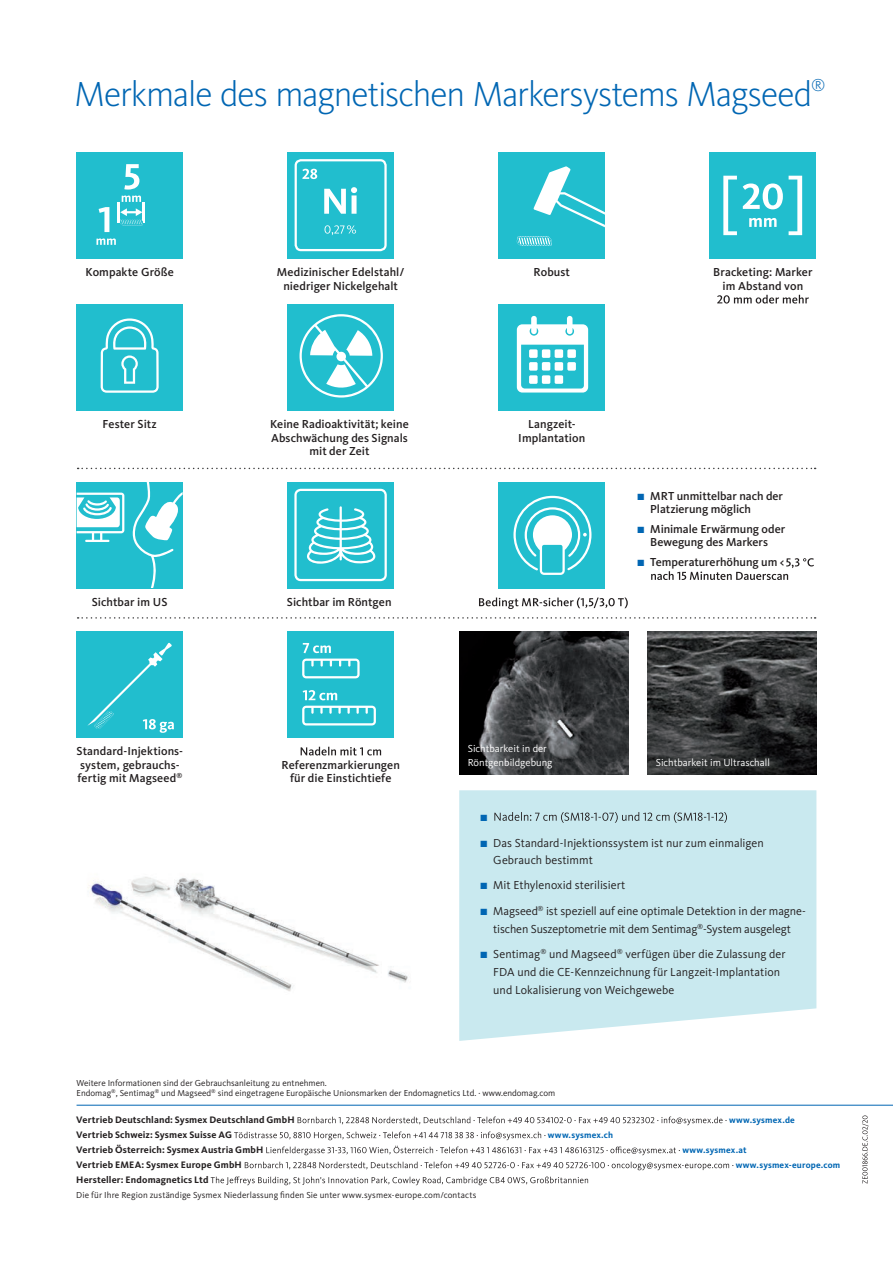
<style>
.page{position:relative;width:893px;height:1263px;background:#fff}
.page>*{position:absolute;margin:0;border:0;box-sizing:border-box;transform-origin:0 0}
.t1{font:300 36px "Kievit Pro";letter-spacing:-.03em;color:#0166b3}
.t2{font:500 12px/13.5px "Kievit Pro";letter-spacing:.005em;color:#231f20;text-align:center}
.t3{font:12px/18px "Kievit Pro";color:#231f20}
.t4{font:10.5px "Kievit Pro";color:#fff}
.t5{font:700 9.75px "Kievit Pro";letter-spacing:.015em;color:#231f20}
.t6{font:9px/10.5px "Kievit Pro";color:#231f20}
.t7{font:700 9px "Kievit Pro";letter-spacing:.02em;color:#0166b3}
.t8{font:9px "Zapf Dingbats ITC";color:#0166b3}
.s1{color:#0166b3}
</style>
<div class="page">
<img style="left:88px;top:877px;width:320px;height:115px">
<svg style="left:78px;top:468px;width:738px;height:1px"></svg>
<svg style="left:78px;top:617px;width:738px;height:2px"></svg>
<svg style="left:651px;top:558px;width:163px;height:22px"></svg>
<svg style="left:459px;top:790px;width:357px;height:251px;background:#cceaf0"></svg>
<svg style="left:494px;top:812px;width:233px;height:11px;background:#aac4c9"></svg>
<img style="left:459px;top:631px;width:169px;height:143px">
<img style="left:647px;top:631px;width:169px;height:143px">
<svg style="left:301px;top:747px;width:80px;height:8px"></svg>
<div style="left:77px;top:152px;width:106px;height:106px;background:#21bece"></div>
<svg style="left:124px;top:164px;width:15px;height:26px"></svg>
<svg style="left:122px;top:196px;width:19px;height:6px"></svg>
<svg style="left:99px;top:207px;width:10px;height:25px"></svg>
<svg style="left:96px;top:238px;width:20px;height:7px"></svg>
<hr style="left:143px;top:202px;width:2px;height:20px;background:#fff">
<hr style="left:118px;top:202px;width:2px;height:20px;background:#fff">
<svg style="left:120px;top:208px;width:23px;height:17px"></svg>
<div style="left:288px;top:152px;width:106px;height:106px;background:#21bece"></div>
<div style="left:295px;top:159px;width:92px;height:92px;border:2px solid #fff;border-radius:5px"></div>
<svg style="left:302px;top:169px;width:15px;height:10px"></svg>
<svg style="left:324px;top:187px;width:33px;height:27px"></svg>
<svg style="left:324px;top:225px;width:32px;height:10px"></svg>
<div style="left:499px;top:152px;width:106px;height:106px;background:#21bece"></div>
<svg style="left:517px;top:236px;width:35px;height:10px"></svg>
<svg style="left:533px;top:166px;width:72px;height:61px"></svg>
<svg style="left:717px;top:295px;width:92px;height:9px"></svg>
<div style="left:710px;top:152px;width:106px;height:106px;background:#21bece"></div>
<svg style="left:743px;top:183px;width:40px;height:26px"></svg>
<svg style="left:749px;top:218px;width:28px;height:9px"></svg>
<svg style="left:723px;top:176px;width:14px;height:59px"></svg>
<svg style="left:789px;top:176px;width:13px;height:59px"></svg>
<div style="left:77px;top:304px;width:106px;height:106px;background:#21bece"></div>
<svg style="left:101px;top:318px;width:58px;height:75px"></svg>
<div style="left:288px;top:304px;width:106px;height:106px;background:#21bece"></div>
<svg style="left:300px;top:314px;width:83px;height:84px"></svg>
<div style="left:77px;top:482px;width:106px;height:106px;background:#21bece"></div>
<svg style="left:77px;top:493px;width:47px;height:49px"></svg>
<svg style="left:132px;top:482px;width:51px;height:106px"></svg>
<div style="left:288px;top:482px;width:106px;height:106px;background:#21bece"></div>
<svg style="left:294px;top:489px;width:93px;height:92px"></svg>
<svg style="left:479px;top:597px;width:149px;height:12px"></svg>
<div style="left:499px;top:482px;width:106px;height:106px;background:#21bece"></div>
<svg style="left:513px;top:496px;width:78px;height:79px"></svg>
<div style="left:77px;top:631px;width:106px;height:106px;background:#21bece"></div>
<svg style="left:88px;top:642px;width:86px;height:91px"></svg>
<div style="left:288px;top:631px;width:106px;height:106px;background:#21bece"></div>
<svg style="left:303px;top:690px;width:34px;height:10px"></svg>
<svg style="left:302px;top:706px;width:74px;height:19px"></svg>
<svg style="left:302px;top:643px;width:58px;height:35px"></svg>
<div style="left:499px;top:304px;width:106px;height:106px;background:#21bece"></div>
<svg style="left:517px;top:316px;width:71px;height:76px"></svg>
<svg style="left:862px;top:1115px;width:7px;height:68px"></svg>
<hr style="left:77px;top:1105px;width:816px;height:1px;background:#0166b3">
<svg style="left:298px;top:1116px;width:428px;height:9px"></svg>
<svg style="left:234px;top:1131px;width:311px;height:9px"></svg>
<svg style="left:266px;top:1146px;width:414px;height:9px"></svg>
<svg style="left:245px;top:1161px;width:488px;height:9px"></svg>
<svg style="left:211px;top:1176px;width:377px;height:9px"></svg>
<h1 class="t1" style="left:74px;top:73px;width:753px">Merkmale des magnetischen Markersystems Magseed<sup>®</sup></h1>
<p class="t2" style="left:86px;top:266px;width:90px">Kompakte Größe</p>
<p class="t2" style="left:277px;top:266px;width:129px">Medizinischer Edelstahl/ niedriger Nickelgehalt</p>
<p class="t2" style="left:534px;top:266px;width:38px">Robust</p>
<p class="t2" style="left:713px;top:266px;width:101px">Bracketing: Marker im Abstand von</p>
<p class="t2" style="left:102px;top:417px;width:56px">Fester Sitz</p>
<p class="t2" style="left:270px;top:417px;width:140px">Keine Radioaktivität; keine<br>Abschwächung des Signals mit der Zeit</p>
<p class="t2" style="left:92px;top:595px;width:77px">Sichtbar im US</p>
<p class="t2" style="left:287px;top:595px;width:106px">Sichtbar im Röntgen</p>
<p class="t2" style="left:518px;top:417px;width:68px">Langzeit-<br>Implantation</p>
<p class="t2" style="left:650px;top:489px;width:134px;text-align:left;text-indent:-13px"><span class="s1">■</span> MRT unmittelbar nach der<br>Platzierung möglich</p>
<p class="t2" style="left:637px;top:522px;width:149px"><span class="s1">■</span> Minimale Erwärmung oder<br>Bewegung des Markers</p>
<p class="t2" style="left:637px;top:555px;width:148px"><span class="s1">■</span> Temperaturerhöhung um &lt;</p>
<p class="t2" style="left:77px;top:744px;width:108px;text-align:left">Standard-Injektions&shy;system, gebrauchs&shy;fertig mit Magseed<sup>®</sup></p>
<p class="t4" style="left:468px;top:742px;width:81px">Sichtbarkeit in der</p>
<p class="t2" style="left:281px;top:758px;width:120px">Referenzmarkierungen</p>
<p class="t4" style="left:468px;top:756px;width:86px">Röntgenbildgebung</p>
<p class="t4" style="left:656px;top:756px;width:116px">Sichtbarkeit im Ultraschall</p>
<p class="t2" style="left:290px;top:771px;width:103px">für die Einstichtiefe</p>
<p class="t8" style="left:480px;top:813px;width:8px">■</p>
<p class="t3" style="left:493px;top:835px;width:272px;line-height:16.5px;text-indent:-13px"><span class="s1">■</span> Das Standard-Injektionssystem ist nur zum einmaligen<br>Gebrauch bestimmt</p>
<p class="t3" style="left:480px;top:876px;width:146px"><span class="s1">■</span> Mit Ethylenoxid sterilisiert</p>
<p class="t3" style="left:480px;top:902px;width:327px;text-align:center"><span class="s1">■</span> Magseed<sup>®</sup> ist speziell auf eine optimale Detektion in der magne&shy;tischen Suszeptometrie mit dem Sentimag<sup>®</sup>-System ausgelegt</p>
<p class="t3" style="left:493px;top:945px;width:294px;text-indent:-13px"><span class="s1">■</span> Sentimag<sup>®</sup> und Magseed<sup>®</sup> verfügen über die Zulassung der<br>FDA und die CE-Kennzeichnung für Langzeit-Implantation und Lokalisierung von Weichgewebe</p>
<p class="t6" style="left:77px;top:1077px;width:480px">Weitere Informationen sind der Gebrauchsanleitung zu entnehmen.<br>Endomag<sup>®</sup>, Sentimag<sup>®</sup> und Magseed<sup>®</sup> sind eingetragene Europäische Unionsmarken der Endomagnetics Ltd. · www.endomag.com</p>
<p class="t5" style="left:76px;top:1114px;width:220px">Vertrieb Deutschland: Sysmex Deutschland GmbH</p>
<p class="t7" style="left:729px;top:1115px;width:67px">www.sysmex.de</p>
<p class="t5" style="left:76px;top:1129px;width:157px">Vertrieb Schweiz: Sysmex Suisse AG</p>
<p class="t7" style="left:548px;top:1130px;width:67px">www.sysmex.ch</p>
<p class="t5" style="left:76px;top:1144px;width:189px">Vertrieb Österreich: Sysmex Austria GmbH</p>
<p class="t7" style="left:682px;top:1145px;width:66px">www.sysmex.at</p>
<p class="t5" style="left:76px;top:1159px;width:167px">Vertrieb EMEA: Sysmex Europe GmbH</p>
<p class="t7" style="left:736px;top:1160px;width:106px">www.sysmex-europe.com</p>
<p class="t5" style="left:76px;top:1174px;width:134px">Hersteller: Endomagnetics Ltd</p>
<p class="t6" style="left:76px;top:1190px;width:402px">Die für Ihre Region zuständige Sysmex Niederlassung finden Sie unter www.sysmex-europe.com/contacts</p>
</div>
